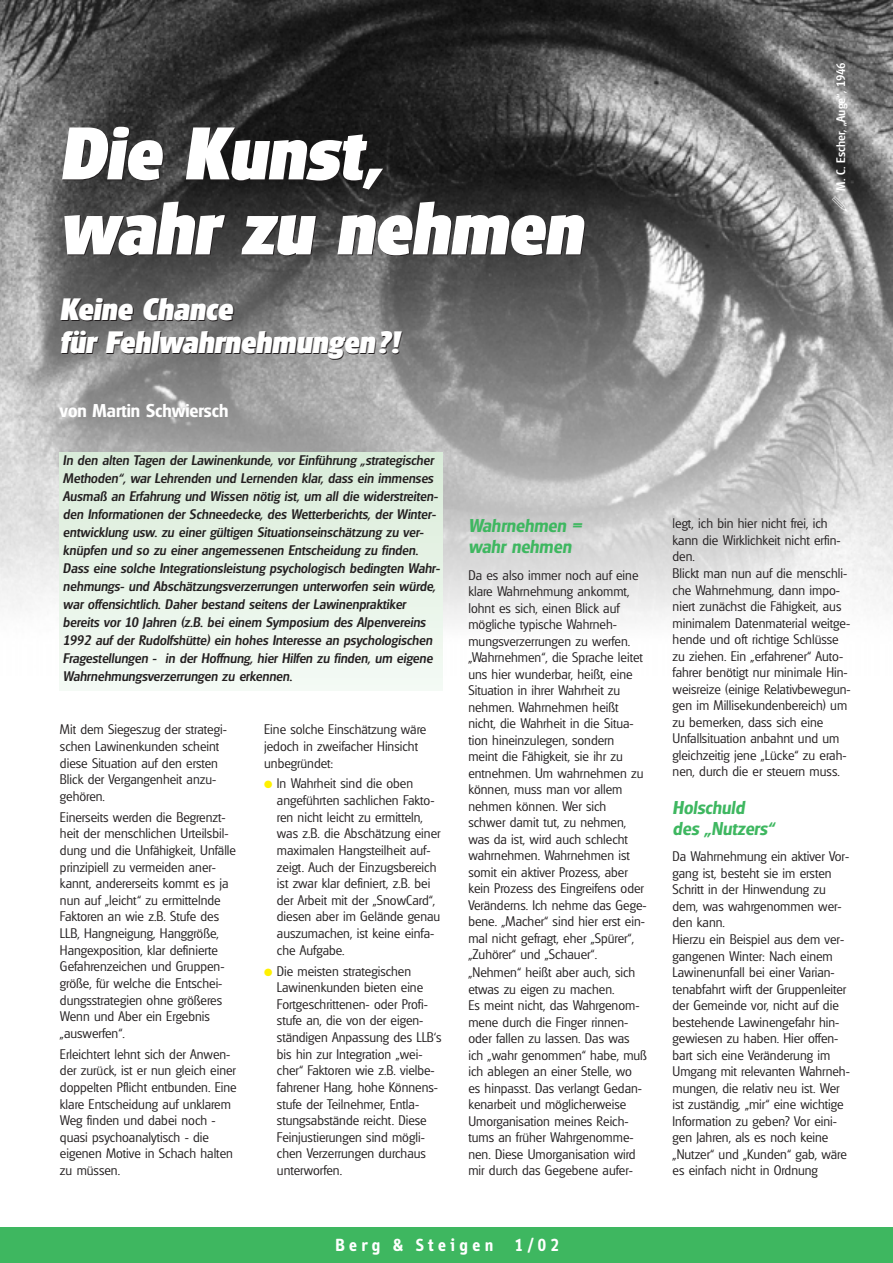
<style>
.page{position:relative;width:893px;height:1263px;background:#fff}
.page>*{position:absolute;margin:0;border:0;box-sizing:border-box;transform-origin:0 0}
.t1{font:italic 800 72px/75px "Glasgow";color:#fff}
.t2{font:italic 800 30px/33px "Glasgow";color:#fff}
.t3{font:italic 600 18px/21px "Glasgow";color:#3eb760}
.t4{font:600 18px "Glasgow";color:#fff}
.t5{font:700 18px "Info";letter-spacing:.245em;color:#fff}
.t6{font:300 13.5px/16.5px "Glasgow";color:#231f20}
.t7{font:italic 500 13.5px/18px "Glasgow";color:#231f20}
.t8{font:500 12px "Glasgow";color:#fff}
.s1{color:#fff101}
</style>
<div class="page">
<img style="left:1px;top:0;width:891px;height:676px">
<div style="left:1px;top:1227px;width:891px;height:35px;background:#3eb760"></div>
<div style="left:60px;top:453px;width:383px;height:7px;background:#d9ecd9"></div>
<div style="left:60px;top:456px;width:383px;height:11px;background:#daecda"></div>
<div style="left:60px;top:463px;width:383px;height:11px;background:#dbeddb"></div>
<div style="left:60px;top:470px;width:383px;height:12px;background:#dceddc"></div>
<div style="left:60px;top:477px;width:383px;height:12px;background:#ddeedc"></div>
<div style="left:60px;top:484px;width:383px;height:12px;background:#ddeedc"></div>
<div style="left:60px;top:491px;width:383px;height:12px;background:#deeede"></div>
<div style="left:60px;top:499px;width:383px;height:11px;background:#dfefdf"></div>
<div style="left:60px;top:506px;width:383px;height:11px;background:#e0efe0"></div>
<div style="left:60px;top:513px;width:383px;height:11px;background:#e1f0e0"></div>
<div style="left:60px;top:520px;width:383px;height:11px;background:#e2f0e1"></div>
<div style="left:60px;top:527px;width:383px;height:11px;background:#e2f0e1"></div>
<div style="left:60px;top:534px;width:383px;height:11px;background:#e3f1e2"></div>
<div style="left:60px;top:541px;width:383px;height:11px;background:#e4f1e3"></div>
<div style="left:60px;top:548px;width:383px;height:12px;background:#e5f2e4"></div>
<div style="left:60px;top:555px;width:383px;height:12px;background:#e5f2e5"></div>
<div style="left:60px;top:562px;width:383px;height:12px;background:#e6f3e6"></div>
<div style="left:60px;top:569px;width:383px;height:12px;background:#e7f3e7"></div>
<div style="left:60px;top:577px;width:383px;height:11px;background:#e7f3e7"></div>
<div style="left:60px;top:584px;width:383px;height:11px;background:#e8f4e8"></div>
<div style="left:60px;top:591px;width:383px;height:11px;background:#e9f5e9"></div>
<div style="left:60px;top:598px;width:383px;height:11px;background:#eaf5ea"></div>
<div style="left:60px;top:605px;width:383px;height:11px;background:#ebf6eb"></div>
<div style="left:60px;top:612px;width:383px;height:11px;background:#ebf6ec"></div>
<div style="left:60px;top:619px;width:383px;height:12px;background:#ecf6ed"></div>
<div style="left:60px;top:626px;width:383px;height:12px;background:#edf7ee"></div>
<div style="left:60px;top:633px;width:383px;height:12px;background:#eff7ee"></div>
<div style="left:60px;top:640px;width:383px;height:12px;background:#f0f7ef"></div>
<div style="left:60px;top:648px;width:383px;height:11px;background:#f1f8f0"></div>
<div style="left:60px;top:655px;width:383px;height:11px;background:#f1f9f1"></div>
<div style="left:60px;top:662px;width:383px;height:11px;background:#f1f9f2"></div>
<div style="left:60px;top:669px;width:383px;height:11px;background:#f2f9f3"></div>
<div style="left:60px;top:676px;width:383px;height:11px;background:#f3faf4"></div>
<div style="left:60px;top:683px;width:383px;height:8px;background:#f4faf5"></div>
<svg style="left:832px;top:196px;width:15px;height:16px"></svg>
<h1 class="t1" style="left:60px;top:122px;width:524px">Die Kunst,<br>wahr zu nehmen</h1>
<h2 class="t2" style="left:60px;top:296px;width:341px">Keine Chance<br>für Fehlwahrnehmungen?!</h2>
<h3 class="t4" style="left:60px;top:404px;width:170px">von Martin Schwiersch</h3>
<p class="t7" style="left:63px;top:453px;width:378px">In den alten Tagen der Lawinenkunde, vor Einführung „strategischer Methoden“, war Lehrenden und Lernenden klar, dass ein immenses Ausmaß an Erfahrung und Wissen nötig ist, um all die widerstreiten&shy;den Informationen der Schneedecke, des Wetterberichts, der Winter&shy;entwicklung usw. zu einer gültigen Situationseinschätzung zu ver&shy;knüpfen und so zu einer angemessenen Entscheidung zu finden.<br>Dass eine solche Integrationsleistung psychologisch bedingten Wahr&shy;nehmungs- und Abschätzungsverzerrungen unterworfen sein würde, war offensichtlich. Daher bestand seitens der Lawinenpraktiker bereits vor 10 Jahren (z.B. bei einem Symposium des Alpenvereins 1992 auf der Rudolfshütte) ein hohes Interesse an psychologischen Fragestellungen - in der Hoffnung, hier Hilfen zu finden, um eigene Wahrnehmungsverzerrungen zu erkennen.</p>
<p class="t6" style="left:60px;top:722px;width:168px">Mit dem Siegeszug der strategi&shy;schen Lawinenkunden scheint diese Situation auf den ersten<br>Blick der Vergangenheit anzu&shy;gehören.</p>
<p class="t6" style="left:60px;top:810px;width:178px">Einerseits werden die Begrenzt&shy;heit der menschlichen Urteilsbil&shy;dung und die Unfähigkeit, Unfälle prinzipiell zu vermeiden aner&shy;kannt, andererseits kommt es ja nun auf „leicht“ zu ermittelnde<br>Faktoren an wie z.B. Stufe des<br>LLB, Hangneigung, Hanggröße,<br>Hangexposition, klar definierte<br>Gefahrenzeichen und Gruppen&shy;größe, für welche die Entschei&shy;dungsstrategien ohne größeres<br>Wenn und Aber ein Ergebnis „auswerfen“.</p>
<p class="t6" style="left:60px;top:1047px;width:178px">Erleichtert lehnt sich der Anwen&shy;der zurück, ist er nun gleich einer doppelten Pflicht entbunden. Eine klare Entscheidung auf unklarem<br>Weg finden und dabei noch - quasi psychoanalytisch - die eigenen Motive in Schach halten zu müssen.</p>
<p class="t6" style="left:264px;top:722px;width:164px">Eine solche Einschätzung wäre jedoch in zweifacher Hinsicht unbegründet:</p>
<p class="t6" style="left:277px;top:777px;width:165px;text-indent:-13px"><span class="s1">●</span> In Wahrheit sind die oben angeführten sachlichen Fakto&shy;ren nicht leicht zu ermitteln, was z.B. die Abschätzung einer maximalen Hangsteilheit auf&shy;zeigt. Auch der Einzugsbereich ist zwar klar definiert, z.B. bei der Arbeit mit der „SnowCard“, diesen aber im Gelände genau auszumachen, ist keine einfa&shy;che Aufgabe.</p>
<p class="t6" style="left:277px;top:964px;width:166px;text-indent:-13px"><span class="s1">●</span> Die meisten strategischen<br>Lawinenkunden bieten eine<br>Fortgeschrittenen- oder Profi&shy;stufe an, die von der eigen&shy;ständigen Anpassung des LLB‘s bis hin zur Integration „wei&shy;cher“ Faktoren wie z.B. vielbe&shy;fahrener Hang, hohe Könnens&shy;stufe der Teilnehmer, Entla&shy;stungsabstände reicht. Diese<br>Feinjustierungen sind mögli&shy;chen Verzerrungen durchaus unterworfen.</p>
<h3 class="t3" style="left:468px;top:516px;width:115px">Wahrnehmen = wahr nehmen</h3>
<p class="t6" style="left:468px;top:568px;width:180px">Da es also immer noch auf eine klare Wahrnehmung ankommt, lohnt es sich, einen Blick auf mögliche typische Wahrneh&shy;mungsverzerrungen zu werfen. „Wahrnehmen“, die Sprache leitet uns hier wunderbar, heißt, eine<br>Situation in ihrer Wahrheit zu nehmen. Wahrnehmen heißt nicht, die Wahrheit in die Situa&shy;tion hineinzulegen, sondern meint die Fähigkeit, sie ihr zu entnehmen. Um wahrnehmen zu können, muss man vor allem nehmen können. Wer sich schwer damit tut, zu nehmen, was da ist, wird auch schlecht wahrnehmen. Wahrnehmen ist somit ein aktiver Prozess, aber kein Prozess des Eingreifens oder<br>Veränderns. Ich nehme das Gege&shy;bene. „Macher“ sind hier erst ein&shy;mal nicht gefragt, eher „Spürer“, „Zuhörer“ und „Schauer“.</p>
<p class="t6" style="left:468px;top:965px;width:180px">„Nehmen“ heißt aber auch, sich etwas zu eigen zu machen.<br>Es meint nicht, das Wahrgenom&shy;mene durch die Finger rinnen&shy;oder fallen zu lassen. Das was ich „wahr genommen“ habe, muß ich ablegen an einer Stelle, wo es hinpasst. Das verlangt Gedan&shy;kenarbeit und möglicherweise<br>Umorganisation meines Reich&shy;tums an früher Wahrgenomme&shy;nen. Diese Umorganisation wird mir durch das Gegebene aufer-</p>
<h3 class="t5" style="left:335px;top:1238px;width:226px">Berg &amp; Steigen 1/02</h3>
<p class="t8" style="left:836px;top:191px;width:130px;rotate:-90deg">M. C. Escher, „Auge“, 1946</p>
<p class="t6" style="left:672px;top:517px;width:180px">legt, ich bin hier nicht frei, ich kann die Wirklichkeit nicht erfin&shy;den.<br>Blickt man nun auf die menschli&shy;che Wahrnehmung, dann impo&shy;niert zunächst die Fähigkeit, aus minimalem Datenmaterial weitge&shy;hende und oft richtige Schlüsse zu ziehen. Ein „erfahrener“ Auto&shy;fahrer benötigt nur minimale Hin&shy;weisreize (einige Relativbewegun&shy;gen im Millisekundenbereich) um zu bemerken, dass sich eine<br>Unfallsituation anbahnt und um gleichzeitig jene „Lücke“ zu erah&shy;nen, durch die er steuern muss.</p>
<h3 class="t3" style="left:672px;top:799px;width:103px">Holschuld des „Nutzers“</h3>
<p class="t6" style="left:672px;top:849px;width:179px">Da Wahrnehmung ein aktiver Vor&shy;gang ist, besteht sie im ersten<br>Schritt in der Hinwendung zu dem, was wahrgenommen wer&shy;den kann.<br>Hierzu ein Beispiel aus dem ver&shy;gangenen Winter: Nach einem<br>Lawinenunfall bei einer Varian&shy;tenabfahrt wirft der Gruppenleiter der Gemeinde vor, nicht auf die bestehende Lawinengefahr hin&shy;gewiesen zu haben. Hier offen&shy;bart sich eine Veränderung im<br>Umgang mit relevanten Wahrneh&shy;mungen, die relativ neu ist. Wer ist zuständig, „mir“ eine wichtige<br>Information zu geben? Vor eini&shy;gen Jahren, als es noch keine „Nutzer“ und „Kunden“ gab, wäre es einfach nicht in Ordnung</p>
</div>
